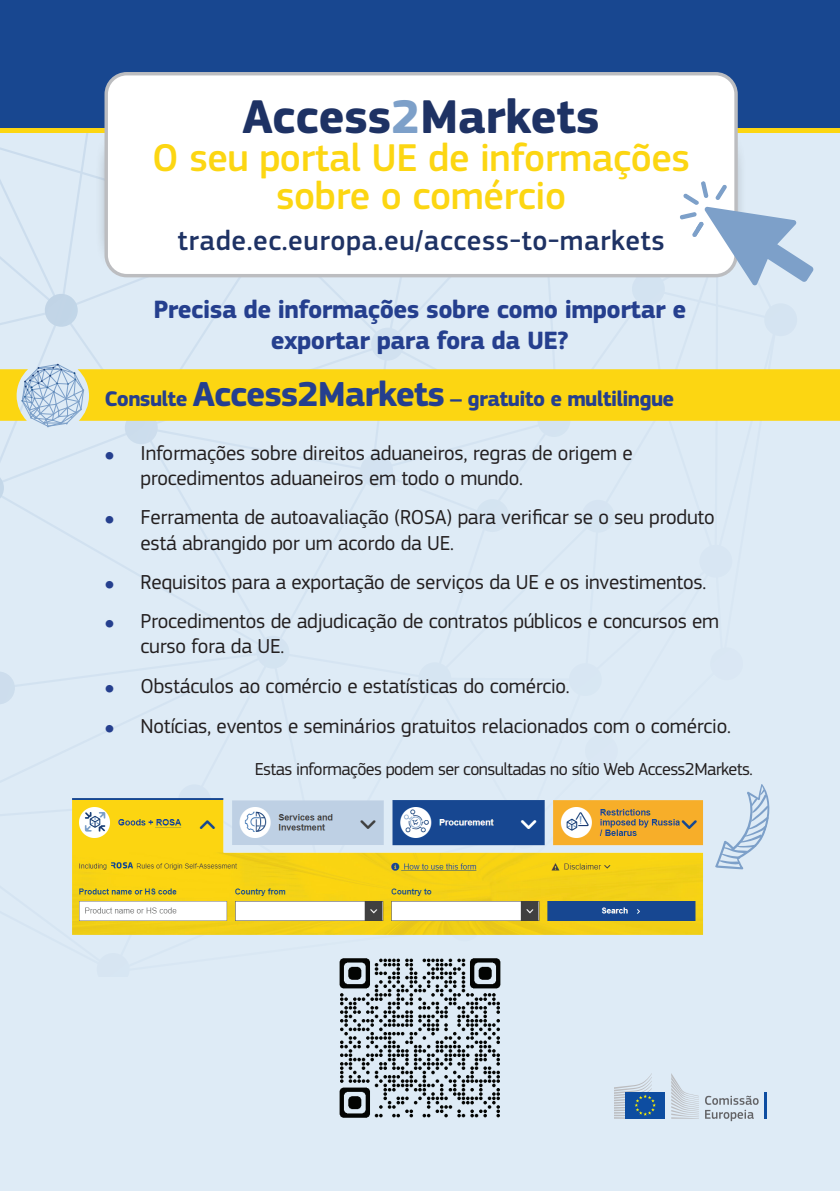
<style>
.page{position:relative;width:840px;height:1191px;background:#fff}
.page>*{position:absolute;margin:0;border:0;box-sizing:border-box;transform-origin:0 0}
.t1{font:700 49.2px "EC Square Sans Pro";letter-spacing:-.01em;color:#1e3264}
.t2{font:500 40.2px/38px "EC Square Sans Pro";letter-spacing:-.01em;color:#fcd612;text-align:center}
.t3{font:500 28.8px "EC Square Sans Pro";letter-spacing:.02em;color:#1e3264}
.t4{font:700 26px/31.2px "EC Square Sans Pro";letter-spacing:-.02em;color:#253f8e;text-align:center}
.t5{font:700 22px "EC Square Sans Pro";letter-spacing:-.03em;color:#253f8e}
.t6{font:21px/25.2px "EC Square Sans Pro";letter-spacing:-.01em;color:#231f20}
.t7{font:18px "EC Square Sans Pro";letter-spacing:-.03em;color:#231f20}
.s1{color:#7da0c9}
.s2{font-size:36px}
.s3{font-size:12px;color:#253f8e}
</style>
<div class="page">
<div style="left:0;top:0;width:839px;height:1191px;background:#deebf6"></div>
<svg style="left:63px;top:178px;width:481px;height:135px"></svg>
<div style="left:631px;top:272px;width:33px;height:33px;background:#d3e3f1;border-radius:50%"></div>
<div style="left:699px;top:545px;width:33px;height:33px;background:#d8e6f3;border-radius:50%"></div>
<div style="left:581px;top:500px;width:33px;height:33px;background:#d6e5f2;border-radius:50%"></div>
<div style="left:475px;top:499px;width:33px;height:33px;background:#d5e4f1;border-radius:50%"></div>
<div style="left:360px;top:454px;width:33px;height:33px;background:#d3e2f1;border-radius:50%"></div>
<div style="left:256px;top:635px;width:33px;height:33px;background:#d4e3f1;border-radius:50%"></div>
<div style="left:418px;top:662px;width:33px;height:33px;background:#d6e5f2;border-radius:50%"></div>
<div style="left:568px;top:663px;width:33px;height:33px;background:#d8e6f3;border-radius:50%"></div>
<div style="left:584px;top:734px;width:33px;height:33px;background:#dae7f4;border-radius:50%"></div>
<div style="left:709px;top:647px;width:33px;height:33px;background:#dae7f4;border-radius:50%"></div>
<div style="left:448px;top:908px;width:33px;height:33px;background:#dae8f4;border-radius:50%"></div>
<div style="left:178px;top:784px;width:33px;height:33px;background:#d5e4f2;border-radius:50%"></div>
<div style="left:45px;top:294px;width:33px;height:33px;background:#c2d5e7;border-radius:50%"></div>
<svg style="left:0;top:476px;width:15px;height:306px"></svg>
<div style="left:125px;top:411px;width:33px;height:33px;background:#ccdded;border-radius:50%"></div>
<div style="left:371px;top:328px;width:33px;height:32px;background:#d1e1f0;border-radius:50%"></div>
<div style="left:537px;top:404px;width:33px;height:33px;background:#d4e3f1;border-radius:50%"></div>
<div style="left:0;top:369px;width:839px;height:52px;background:#fcd612"></div>
<div style="left:0;top:127px;width:839px;height:6px;background:#fcd612"></div>
<div style="left:0;top:0;width:839px;height:127px;background:#184790"></div>
<div style="left:106px;top:74px;width:629px;height:202px;background:#fff;border-radius:21px"></div>
<div style="left:104px;top:72px;width:633px;height:205px;border:3px solid #bcbdc0;border-radius:21px"></div>
<svg style="left:645px;top:181px;width:168px;height:240px"></svg>
<img style="left:72px;top:798px;width:630px;height:137px">
<svg style="left:21px;top:364px;width:63px;height:63px"></svg>
<svg style="left:705px;top:1095px;width:53px;height:26px"></svg>
<hr style="left:764px;top:1092px;width:2px;height:26px;background:#0d4da1">
<svg style="left:671px;top:1073px;width:27px;height:45px"></svg>
<div style="left:625px;top:1092px;width:39px;height:26px;background:#0d4da1"></div>
<svg style="left:614px;top:1073px;width:41px;height:45px"></svg>
<img style="left:339px;top:958px;width:162px;height:160px">
<svg style="left:715px;top:784px;width:55px;height:85px"></svg>
<p class="t1" style="left:242px;top:88px;width:359px">Access<span class="s1">2</span>Markets</p>
<p class="t2" style="left:152px;top:140px;width:539px">O seu portal UE de informações sobre o comércio</p>
<p class="t3" style="left:177px;top:224px;width:488px">trade.ec.europa.eu/access-to-markets</p>
<p class="t4" style="left:153px;top:294px;width:534px">Precisa de informações sobre como importar e exportar para fora da UE?</p>
<p class="t5" style="left:104px;top:386px;width:571px">Consulte <span class="s2">Access2Markets</span> – gratuito e multilingue</p>
<p class="t6" style="left:140px;top:441px;width:493px;text-indent:-36px"><span class="s3">●</span> Informações sobre direitos aduaneiros, regras de origem e procedimentos aduaneiros em todo o mundo.</p>
<p class="t6" style="left:140px;top:505px;width:575px;text-indent:-36px"><span class="s3">●</span> Ferramenta de autoavaliação (ROSA) para verificar se o seu produto está abrangido por um acordo da UE.</p>
<p class="t6" style="left:104px;top:569px;width:603px"><span class="s3">●</span> Requisitos para a exportação de serviços da UE e os investimentos.</p>
<p class="t6" style="left:140px;top:609px;width:580px;text-indent:-36px"><span class="s3">●</span> Procedimentos de adjudicação de contratos públicos e concursos em curso fora da UE.</p>
<p class="t6" style="left:104px;top:673px;width:466px"><span class="s3">●</span> Obstáculos ao comércio e estatísticas do comércio.</p>
<p class="t6" style="left:104px;top:713px;width:627px"><span class="s3">●</span> Notícias, eventos e seminários gratuitos relacionados com o comércio.</p>
<p class="t7" style="left:254px;top:758px;width:499px">Estas informações podem ser consultadas no sítio Web Access2Markets.</p>
</div>
